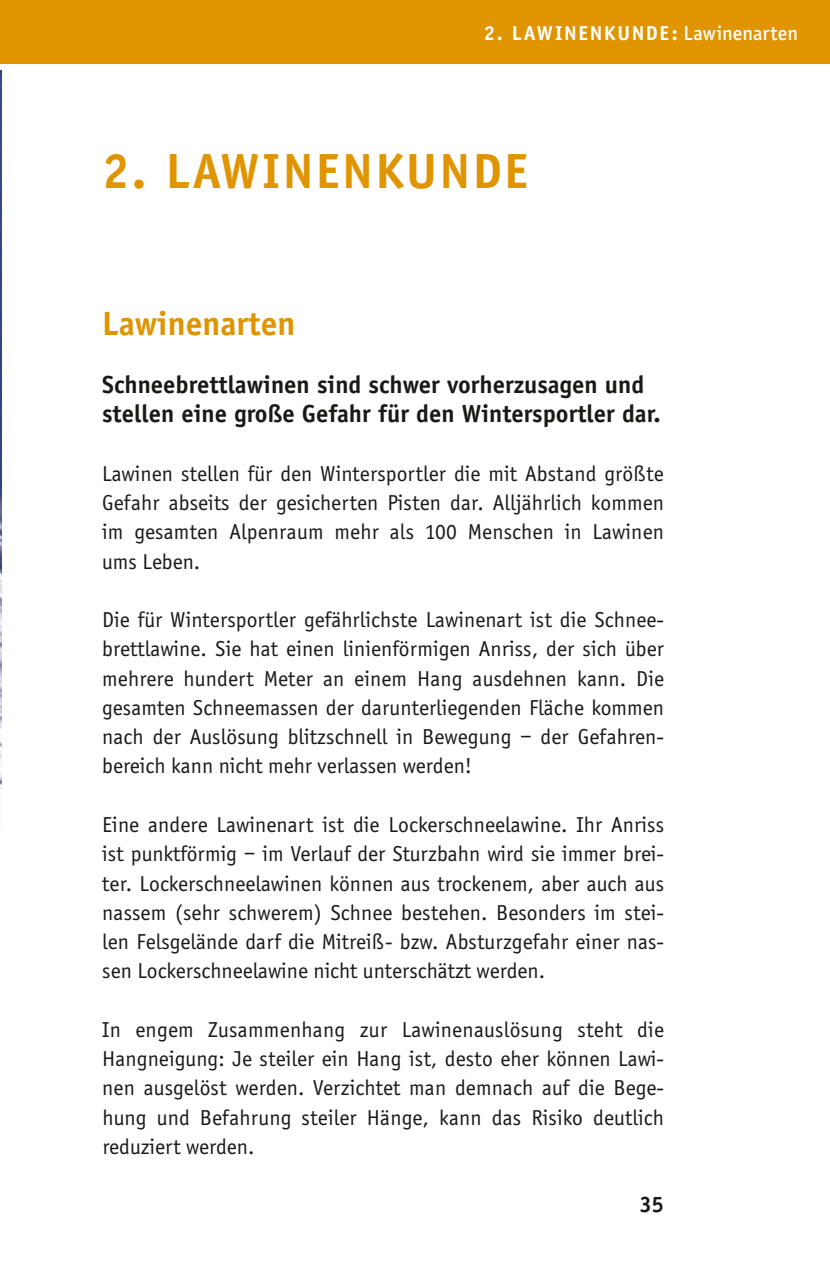
<style>
.page{position:relative;width:830px;height:1276px;background:#fff}
.page>*{position:absolute;margin:0;border:0;box-sizing:border-box;transform-origin:0 0}
.t1{font:700 49.5px "Officina Sans";letter-spacing:.05em;color:#df9400}
.t2{font:700 33.75px "Officina Sans";color:#df9400}
.t3{font:700 24.75px/29.2px "Officina Sans";color:#1a1918}
.t4{font:700 22.5px "Officina Sans";color:#1a1918}
.t5{font:22.28px/29.2px "Officina Sans";color:#1a1918;text-align:justify}
.t6{font:700 20.25px "Officina Sans";letter-spacing:.075em;color:#fff}
.s1{font-family:"Officina San ITC";font-weight:500}
</style>
<div class="page">
<div style="left:0;top:0;width:829px;height:64px;background:#df9400"></div>
<img style="left:0;top:70px;width:2px;height:724px">
<p class="t6" style="left:483px;top:20px;width:315px">2. Lawinenkunde : <span class="s1">Lawinenarten</span></p>
<h1 class="t1" style="left:102px;top:141px;width:396px">2. Lawinenkunde</h1>
<h2 class="t2" style="left:102px;top:302px;width:195px">Lawinenarten</h2>
<p class="t3" style="left:102px;top:370px;width:560px">Schneebrettlawinen sind schwer vorherzusagen und stellen eine große Gefahr für den Wintersportler dar.</p>
<p class="t5" style="left:102px;top:459px;width:563px">Lawinen stellen für den Wintersportler die mit Abstand größte Gefahr abseits der gesicherten Pisten dar. Alljährlich kommen im gesamten Alpenraum mehr als 100 Menschen in Lawinen ums Leben.</p>
<p class="t5" style="left:102px;top:605px;width:563px">Die für Wintersportler gefährlichste Lawinenart ist die Schnee&shy;brettlawine. Sie hat einen linienförmigen Anriss, der sich über mehrere hundert Meter an einem Hang ausdehnen kann. Die gesamten Schneemassen der darunterliegenden Fläche kommen nach der Auslösung blitzschnell in Bewegung – der Gefahren&shy;bereich kann nicht mehr verlassen werden!</p>
<p class="t5" style="left:102px;top:810px;width:563px">Eine andere Lawinenart ist die Lockerschneelawine. Ihr Anriss ist punktförmig – im Verlauf der Sturzbahn wird sie immer brei&shy;ter. Lockerschneelawinen können aus trockenem, aber auch aus nassem (sehr schwerem) Schnee bestehen. Besonders im stei&shy;len Felsgelände darf die Mitreiß- bzw. Absturzgefahr einer nas&shy;sen Lockerschneelawine nicht unterschätzt werden.</p>
<p class="t5" style="left:102px;top:1015px;width:563px">In engem Zusammenhang zur Lawinenauslösung steht die Hangneigung: Je steiler ein Hang ist, desto eher können Lawi&shy;nen ausgelöst werden. Verzichtet man demnach auf die Bege&shy;hung und Befahrung steiler Hänge, kann das Risiko deutlich reduziert werden.</p>
<p class="t4" style="left:639px;top:1190px;width:26px">35</p>
</div>
